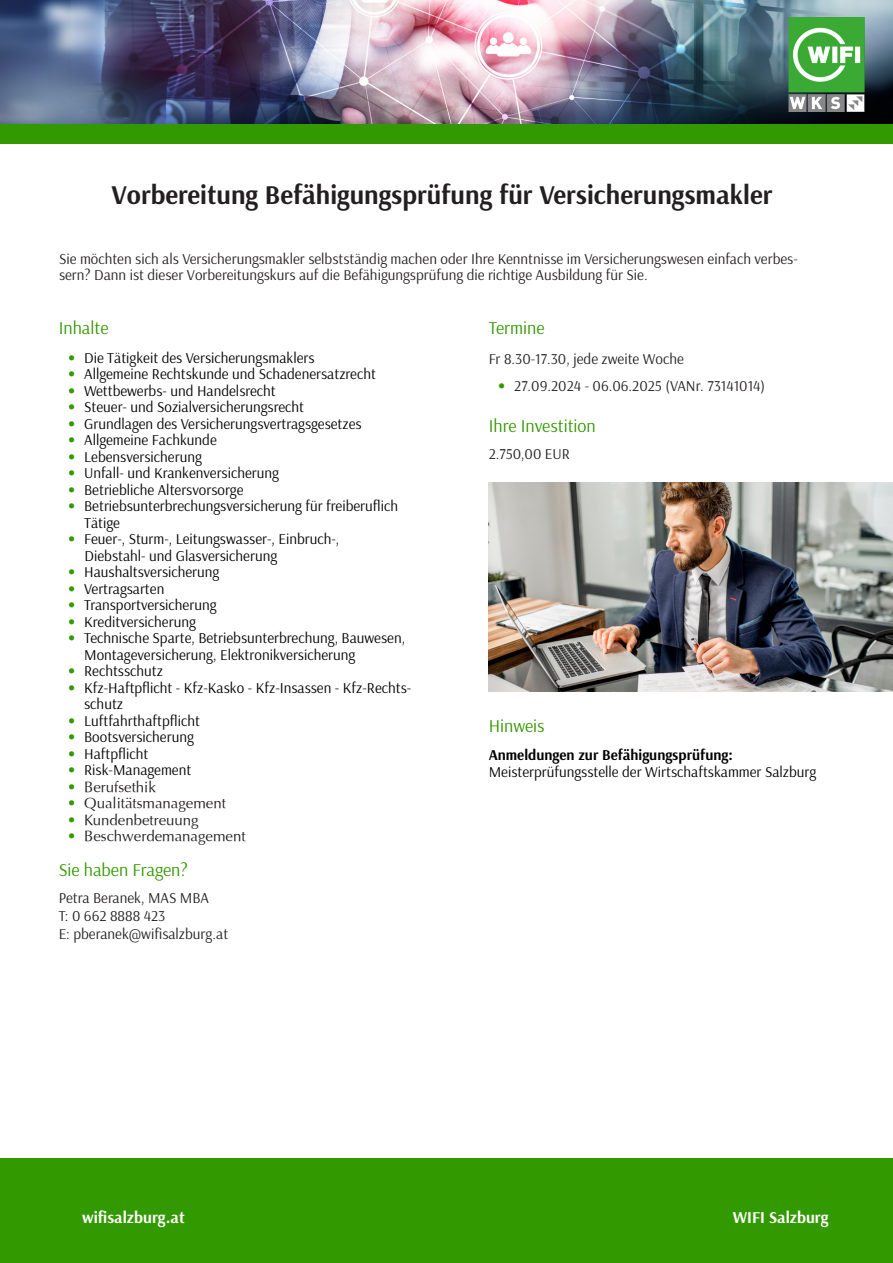
<style>
.page{position:relative;width:893px;height:1263px;background:#fff}
.page>*{position:absolute;margin:0;border:0;box-sizing:border-box;transform-origin:0 0}
.t1{font:700 27px "Arsenal";color:#231f20}
.t2{font:18px "Arsenal";color:#390}
.t3{font:700 16.5px "Arsenal";color:#fff}
.t4{font:15px/16.5px "Arsenal";color:#000}
.t5{font:15px/16.5px "Arsenal";color:#231f20}
.t6{font:15px "Optima";color:#231f20}
.t7{font:700 15px "Arsenal";color:#000}
.s1{font-family:"Optima";color:#390}
.s2{color:#390}
</style>
<div class="page">
<div style="left:0;top:1159px;width:893px;height:104px;background:#390"></div>
<div style="left:0;top:123px;width:893px;height:21px;background:#390"></div>
<img style="left:489px;top:483px;width:404px;height:208px">
<img style="left:0;top:0;width:893px;height:123px">
<img style="left:785px;top:17px;width:84px;height:94px">
<p class="t1" style="left:111px;top:175px;width:663px">Vorbereitung Befähigungsprüfung für Versicherungsmakler</p>
<p class="t5" style="left:59px;top:250px;width:740px">Sie möchten sich als Versicherungsmakler selbstständig machen oder Ihre Kenntnisse im Versicherungswesen einfach verbes&shy;sern? Dann ist dieser Vorbereitungskurs auf die Befähigungsprüfung die richtige Ausbildung für Sie.</p>
<p class="t2" style="left:489px;top:316px;width:57px">Termine</p>
<p class="t5" style="left:489px;top:350px;width:197px">Fr 8.30-17.30, jede zweite Woche</p>
<p class="t5" style="left:497px;top:377px;width:269px"><span class="s1">•</span> 27.09.2024 - 06.06.2025 (VANr. 73141014)</p>
<p class="t2" style="left:489px;top:413px;width:109px">Ihre Investition</p>
<p class="t5" style="left:489px;top:445px;width:83px">2.750,00 EUR</p>
<p class="t2" style="left:59px;top:316px;width:51px">Inhalte</p>
<p class="t4" style="left:67px;top:349px;width:249px"><span class="s1">•</span> Die Tätigkeit des Versicherungsmaklers</p>
<p class="t4" style="left:67px;top:365px;width:310px"><span class="s1">•</span> Allgemeine Rechtskunde und Schadenersatzrecht</p>
<p class="t4" style="left:67px;top:382px;width:210px"><span class="s1">•</span> Wettbewerbs- und Handelsrecht</p>
<p class="t4" style="left:67px;top:398px;width:238px"><span class="s1">•</span> Steuer- und Sozialversicherungsrecht</p>
<p class="t4" style="left:67px;top:415px;width:296px"><span class="s1">•</span> Grundlagen des Versicherungsvertragsgesetzes</p>
<p class="t4" style="left:67px;top:431px;width:151px"><span class="s1">•</span> Allgemeine Fachkunde</p>
<p class="t4" style="left:67px;top:448px;width:136px"><span class="s1">•</span> Lebensversicherung</p>
<p class="t4" style="left:67px;top:464px;width:213px"><span class="s1">•</span> Unfall- und Krankenversicherung</p>
<p class="t4" style="left:67px;top:481px;width:178px"><span class="s1">•</span> Betriebliche Altersvorsorge</p>
<p class="t4" style="left:84px;top:497px;width:315px;text-indent:-17px"><span class="s1">•</span> Betriebsunterbrechungsversicherung für freiberuflich<br>Tätige</p>
<p class="t4" style="left:67px;top:530px;width:274px"><span class="s1">•</span> Feuer-, Sturm-, Leitungswasser-, Einbruch-,</p>
<p class="t4" style="left:85px;top:547px;width:194px">Diebstahl- und Glasversicherung</p>
<p class="t4" style="left:67px;top:563px;width:154px"><span class="s1">•</span> Haushaltsversicherung</p>
<p class="t4" style="left:67px;top:580px;width:99px"><span class="s1">•</span> Vertragsarten</p>
<p class="t4" style="left:67px;top:596px;width:151px"><span class="s1">•</span> Transportversicherung</p>
<p class="t4" style="left:67px;top:613px;width:130px"><span class="s1">•</span> Kreditversicherung</p>
<p class="t4" style="left:84px;top:629px;width:322px;text-indent:-17px"><span class="s1">•</span> Technische Sparte, Betriebsunterbrechung, Bauwesen,<br>Montageversicherung, Elektronikversicherung</p>
<p class="t4" style="left:67px;top:662px;width:97px"><span class="s1">•</span> Rechtsschutz</p>
<p class="t4" style="left:84px;top:679px;width:329px;text-indent:-17px"><span class="s1">•</span> Kfz-Haftpflicht - Kfz-Kasko - Kfz-Insassen - Kfz-Rechts&shy;schutz</p>
<p class="t4" style="left:67px;top:712px;width:134px"><span class="s1">•</span> Luftfahrthaftpflicht</p>
<p class="t4" style="left:67px;top:728px;width:128px"><span class="s1">•</span> Bootsversicherung</p>
<p class="t4" style="left:67px;top:745px;width:83px"><span class="s1">•</span> Haftpflicht</p>
<p class="t4" style="left:67px;top:761px;width:126px"><span class="s1">•</span> Risk-Management</p>
<p class="t6" style="left:67px;top:778px;width:90px"><span class="s2">•</span> Berufsethik</p>
<p class="t6" style="left:67px;top:794px;width:160px"><span class="s2">•</span> Qualitätsmanagement</p>
<p class="t6" style="left:67px;top:811px;width:133px"><span class="s2">•</span> Kundenbetreuung</p>
<p class="t6" style="left:67px;top:827px;width:180px"><span class="s2">•</span> Beschwerdemanagement</p>
<p class="t2" style="left:489px;top:713px;width:57px">Hinweis</p>
<p class="t7" style="left:489px;top:744px;width:246px">Anmeldungen zur Befähigungsprüfung:</p>
<p class="t4" style="left:489px;top:763px;width:329px">Meisterprüfungsstelle der Wirtschaftskammer Salzburg</p>
<p class="t2" style="left:59px;top:857px;width:131px">Sie haben Fragen?</p>
<p class="t5" style="left:59px;top:889px;width:152px">Petra Beranek, MAS MBA</p>
<p class="t5" style="left:59px;top:907px;width:108px">T: 0 662 8888 423</p>
<p class="t5" style="left:59px;top:925px;width:171px">E: pberanek@wifisalzburg.at</p>
<p class="t3" style="left:82px;top:1205px;width:104px">wifisalzburg.at</p>
<p class="t3" style="left:733px;top:1205px;width:97px">WIFI Salzburg</p>
</div>
